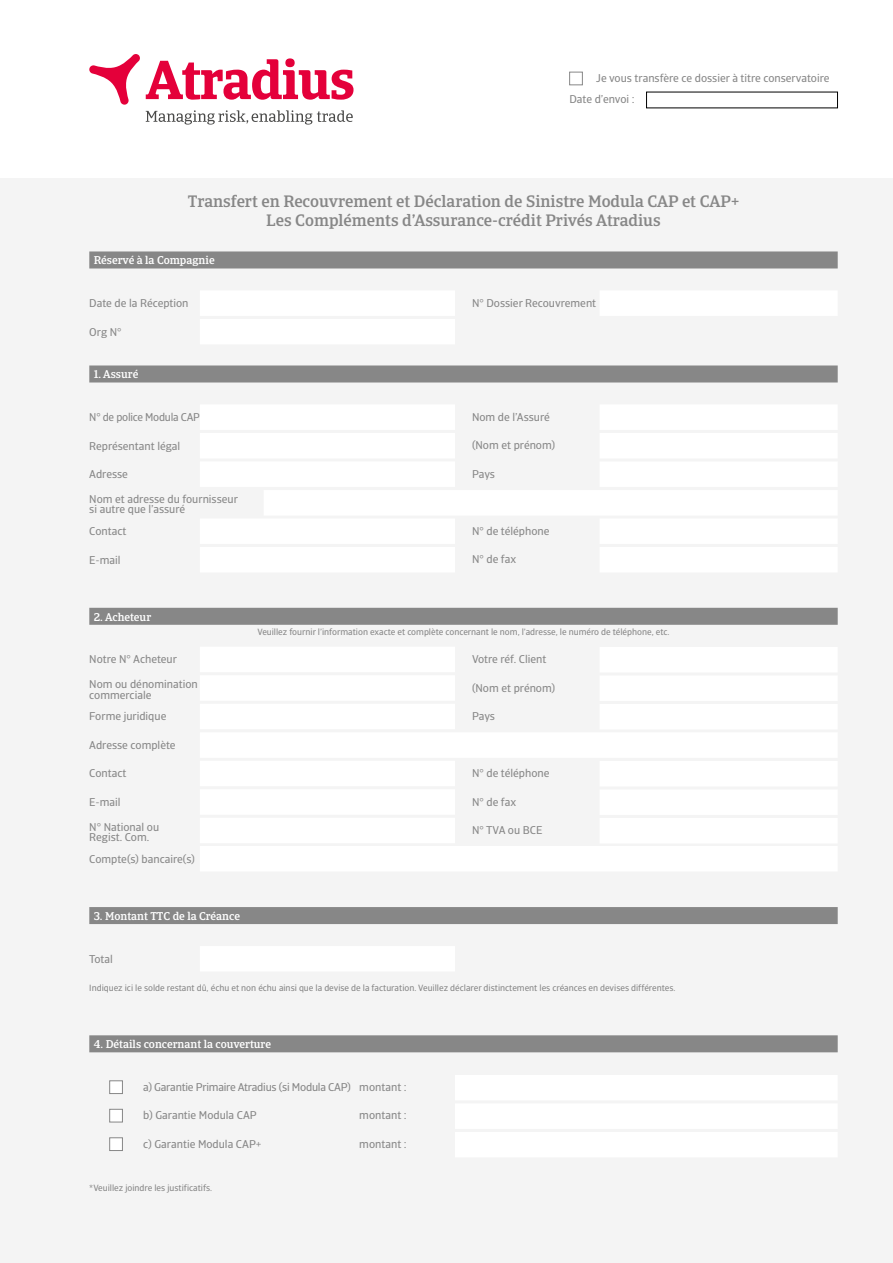
<style>
.page{position:relative;width:893px;height:1263px;background:#fff}
.page>*{position:absolute;margin:0;border:0;box-sizing:border-box;transform-origin:0 0}
.t1{font:500 16.5px/19.5px "Catalana";color:#878787;text-align:center}
.t2{font:11.25px/10.5px "Catalana Sans";color:#878787}
.t3{font:500 11.25px "Catalana";color:#fff}
.t4{font:11.25px "Catalana Sans";letter-spacing:-.02em;color:#878787}
.t5{font:9px "Catalana Sans";color:#878787}
</style>
<div class="page">
<div style="left:0;top:178px;width:893px;height:1085px;background:#f4f4f4"></div>
<div style="left:89px;top:251px;width:749px;height:17px;background:#878787"></div>
<div style="left:89px;top:365px;width:749px;height:17px;background:#878787"></div>
<div style="left:89px;top:608px;width:749px;height:17px;background:#878787"></div>
<div style="left:89px;top:907px;width:749px;height:17px;background:#878787"></div>
<div style="left:89px;top:1035px;width:749px;height:17px;background:#878787"></div>
<div style="left:200px;top:290px;width:255px;height:26px;background:#fff"></div>
<div style="left:200px;top:319px;width:255px;height:25px;background:#fff"></div>
<div style="left:200px;top:404px;width:255px;height:26px;background:#fff"></div>
<div style="left:200px;top:433px;width:255px;height:25px;background:#fff"></div>
<div style="left:200px;top:461px;width:255px;height:26px;background:#fff"></div>
<div style="left:200px;top:518px;width:255px;height:26px;background:#fff"></div>
<div style="left:200px;top:547px;width:255px;height:25px;background:#fff"></div>
<div style="left:200px;top:647px;width:255px;height:25px;background:#fff"></div>
<div style="left:200px;top:675px;width:255px;height:26px;background:#fff"></div>
<div style="left:200px;top:704px;width:255px;height:25px;background:#fff"></div>
<div style="left:200px;top:761px;width:255px;height:25px;background:#fff"></div>
<div style="left:200px;top:789px;width:255px;height:26px;background:#fff"></div>
<div style="left:200px;top:818px;width:255px;height:25px;background:#fff"></div>
<div style="left:200px;top:946px;width:255px;height:25px;background:#fff"></div>
<div style="left:600px;top:290px;width:238px;height:26px;background:#fff"></div>
<div style="left:600px;top:404px;width:238px;height:26px;background:#fff"></div>
<div style="left:600px;top:433px;width:238px;height:25px;background:#fff"></div>
<div style="left:600px;top:461px;width:238px;height:26px;background:#fff"></div>
<div style="left:600px;top:518px;width:238px;height:26px;background:#fff"></div>
<div style="left:600px;top:547px;width:238px;height:25px;background:#fff"></div>
<div style="left:264px;top:490px;width:574px;height:25px;background:#fff"></div>
<div style="left:600px;top:647px;width:238px;height:25px;background:#fff"></div>
<div style="left:600px;top:675px;width:238px;height:26px;background:#fff"></div>
<div style="left:600px;top:704px;width:238px;height:25px;background:#fff"></div>
<div style="left:600px;top:761px;width:238px;height:25px;background:#fff"></div>
<div style="left:600px;top:789px;width:238px;height:26px;background:#fff"></div>
<div style="left:600px;top:818px;width:238px;height:25px;background:#fff"></div>
<div style="left:200px;top:732px;width:638px;height:26px;background:#fff"></div>
<div style="left:200px;top:846px;width:638px;height:25px;background:#fff"></div>
<div style="left:109px;top:1080px;width:14px;height:14px;background:#fff;border:1px solid #878787"></div>
<div style="left:109px;top:1109px;width:14px;height:13px;background:#fff;border:1px solid #878787"></div>
<div style="left:109px;top:1137px;width:14px;height:14px;background:#fff;border:1px solid #878787"></div>
<div style="left:455px;top:1075px;width:383px;height:25px;background:#fff"></div>
<div style="left:455px;top:1103px;width:383px;height:26px;background:#fff"></div>
<div style="left:455px;top:1132px;width:383px;height:25px;background:#fff"></div>
<div style="left:569px;top:72px;width:14px;height:13px;background:#fff;border:1px solid #878787"></div>
<svg style="left:89px;top:54px;width:51px;height:51px"></svg>
<svg style="left:146px;top:58px;width:207px;height:42px"></svg>
<svg style="left:146px;top:110px;width:207px;height:15px"></svg>
<p class="t2" style="left:569px;top:68px;width:262px;line-height:21.3px;text-indent:27px">Je vous transfère ce dossier à titre conservatoire<br>Date d’envoi :</p>
<h1 class="t1" style="left:188px;top:191px;width:553px">Transfert en Recouvrement et Déclaration de Sinistre Modula CAP et CAP+<br>Les Compléments d’Assurance-crédit Privés Atradius</h1>
<p class="t3" style="left:94px;top:254px;width:122px">Réservé à la Compagnie</p>
<p class="t2" style="left:89px;top:298px;width:101px">Date de la Réception</p>
<p class="t2" style="left:89px;top:326px;width:34px">Org N°</p>
<p class="t3" style="left:94px;top:368px;width:46px">1. Assuré</p>
<p class="t4" style="left:89px;top:410px;width:112px">N° de police Modula CAP</p>
<p class="t2" style="left:89px;top:440px;width:93px">Représentant légal</p>
<p class="t2" style="left:89px;top:469px;width:40px">Adresse</p>
<p class="t2" style="left:89px;top:494px;width:150px">Nom et adresse du fournisseur si autre que l’assuré</p>
<p class="t2" style="left:89px;top:526px;width:39px">Contact</p>
<p class="t2" style="left:89px;top:554px;width:33px">E-mail</p>
<p class="t3" style="left:94px;top:610px;width:59px">2. Acheteur</p>
<p class="t2" style="left:89px;top:654px;width:89px">Notre N° Acheteur</p>
<p class="t2" style="left:89px;top:679px;width:110px">Nom ou dénomination commerciale</p>
<p class="t2" style="left:89px;top:711px;width:79px">Forme juridique</p>
<p class="t2" style="left:89px;top:740px;width:88px">Adresse complète</p>
<p class="t2" style="left:89px;top:768px;width:39px">Contact</p>
<p class="t2" style="left:89px;top:790px;width:71px;line-height:24.8px">E-mail<br>N° National ou</p>
<p class="t2" style="left:89px;top:826px;width:107px;line-height:21.8px">Regist. Com.<br>Compte(s) bancaire(s)</p>
<p class="t2" style="left:472px;top:298px;width:126px">N° Dossier Recouvrement</p>
<p class="t2" style="left:472px;top:412px;width:79px">Nom de l’Assuré</p>
<p class="t2" style="left:472px;top:440px;width:85px">(Nom et prénom)</p>
<p class="t2" style="left:472px;top:469px;width:25px">Pays</p>
<p class="t2" style="left:472px;top:526px;width:79px">N° de téléphone</p>
<p class="t2" style="left:472px;top:554px;width:46px">N° de fax</p>
<p class="t5" style="left:257px;top:626px;width:414px">Veuillez fournir l’information exacte et complète concernant le nom, l’adresse, le numéro de téléphone, etc.</p>
<p class="t2" style="left:472px;top:654px;width:76px">Votre réf. Client</p>
<p class="t2" style="left:472px;top:683px;width:85px">(Nom et prénom)</p>
<p class="t2" style="left:472px;top:711px;width:25px">Pays</p>
<p class="t2" style="left:472px;top:768px;width:79px">N° de téléphone</p>
<p class="t2" style="left:472px;top:797px;width:46px">N° de fax</p>
<p class="t2" style="left:472px;top:825px;width:72px">N° TVA ou BCE</p>
<p class="t3" style="left:94px;top:909px;width:148px">3. Montant TTC de la Créance</p>
<p class="t2" style="left:89px;top:953px;width:25px">Total</p>
<p class="t5" style="left:89px;top:982px;width:588px">Indiquez ici le solde restant dû, échu et non échu ainsi que la devise de la facturation. Veuillez déclarer distinctement les créances en devises différentes.</p>
<p class="t3" style="left:94px;top:1037px;width:179px">4. Détails concernant la couverture</p>
<p class="t4" style="left:143px;top:1080px;width:265px">a) Garantie Primaire Atradius (si Modula CAP) montant :</p>
<p class="t2" style="left:143px;top:1110px;width:115px">b) Garantie Modula CAP</p>
<p class="t2" style="left:359px;top:1110px;width:49px">montant :</p>
<p class="t2" style="left:143px;top:1139px;width:120px">c) Garantie Modula CAP+</p>
<p class="t2" style="left:359px;top:1139px;width:49px">montant :</p>
<p class="t5" style="left:89px;top:1182px;width:124px">*Veuillez joindre les justificatifs.</p>
</div>
